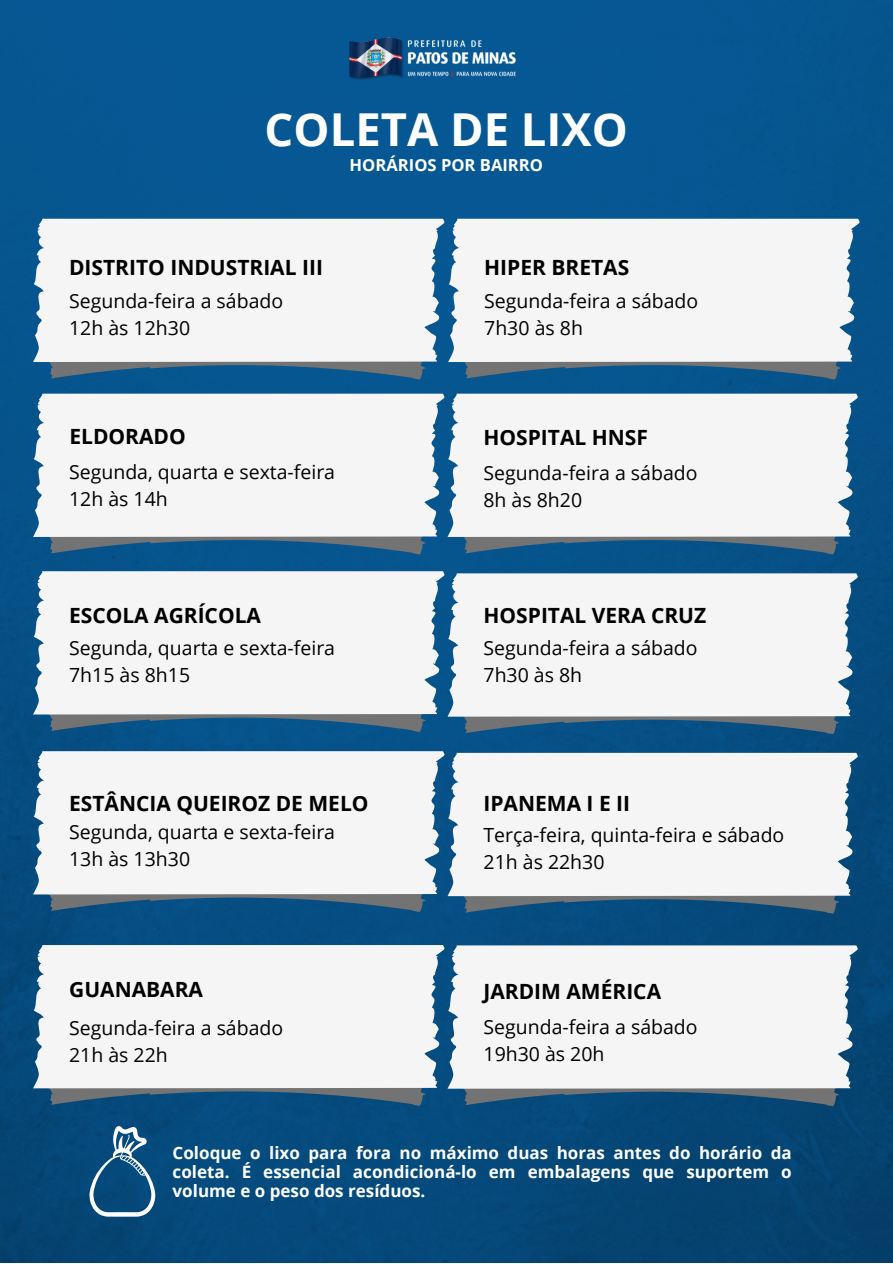
<style>
.page{position:relative;width:893px;height:1264px;background:#fff}
.page>*{position:absolute;margin:0;border:0;box-sizing:border-box;transform-origin:0 0}
.t1{font:700 45.3px "Open Sans";color:#fff}
.t2{font:700 21px "Open Sans";color:#000}
.t3{font:19.5px "Open Sans";color:#000}
.t4{font:700 16.95px/19px "Open Sans";color:#fff;text-align:justify}
.t5{font:700 16.65px "Open Sans";color:#fff}
</style>
<div class="page">
<img style="left:0;top:0;width:892px;height:1262px">
<svg style="left:47px;top:362px;width:380px;height:17px;fill:#06568e"></svg>
<div style="left:33px;top:219px;width:413px;height:143px;background:#f5f5f5"></div>
<svg style="left:47px;top:537px;width:380px;height:17px;fill:#06558a"></svg>
<div style="left:33px;top:393px;width:413px;height:144px;background:#f5f5f5"></div>
<svg style="left:47px;top:714px;width:380px;height:18px;fill:#065588"></svg>
<div style="left:33px;top:571px;width:413px;height:143px;background:#f5f5f5"></div>
<svg style="left:47px;top:894px;width:380px;height:18px;fill:#065181"></svg>
<div style="left:33px;top:751px;width:413px;height:143px;background:#f5f5f5"></div>
<svg style="left:47px;top:1088px;width:380px;height:17px;fill:#064e7a"></svg>
<div style="left:33px;top:945px;width:413px;height:143px;background:#f5f5f5"></div>
<svg style="left:462px;top:362px;width:380px;height:17px;fill:#06568b"></svg>
<div style="left:448px;top:219px;width:412px;height:143px;background:#f5f5f5"></div>
<svg style="left:461px;top:537px;width:379px;height:17px;fill:#065486"></svg>
<div style="left:447px;top:393px;width:412px;height:144px;background:#f5f5f5"></div>
<svg style="left:461px;top:716px;width:379px;height:18px;fill:#065282"></svg>
<div style="left:447px;top:573px;width:412px;height:143px;background:#f5f5f5"></div>
<svg style="left:461px;top:896px;width:379px;height:17px"></svg>
<div style="left:447px;top:752px;width:412px;height:144px;background:#f5f5f5"></div>
<svg style="left:461px;top:1088px;width:379px;height:18px"></svg>
<div style="left:447px;top:945px;width:412px;height:143px;background:#f5f5f5"></div>
<svg style="left:89px;top:1125px;width:67px;height:91px"></svg>
<img style="left:336px;top:18px;width:184px;height:70px">
<p class="t1" style="left:264px;top:97px;width:365px">COLETA DE LIXO</p>
<p class="t5" style="left:349px;top:153px;width:195px">HORÁRIOS POR BAIRRO</p>
<p class="t2" style="left:69px;top:252px;width:255px">DISTRITO INDUSTRIAL III</p>
<p class="t3" style="left:69px;top:287px;width:216px">Segunda-feira a sábado</p>
<p class="t3" style="left:69px;top:314px;width:122px">12h às 12h30</p>
<p class="t2" style="left:69px;top:421px;width:118px">ELDORADO</p>
<p class="t3" style="left:69px;top:458px;width:267px">Segunda, quarta e sexta-feira</p>
<p class="t3" style="left:69px;top:485px;width:100px">12h às 14h</p>
<p class="t2" style="left:69px;top:600px;width:193px">ESCOLA AGRÍCOLA</p>
<p class="t3" style="left:69px;top:634px;width:267px">Segunda, quarta e sexta-feira</p>
<p class="t3" style="left:69px;top:661px;width:122px">7h15 às 8h15</p>
<p class="t2" style="left:69px;top:788px;width:301px">ESTÂNCIA QUEIROZ DE MELO</p>
<p class="t3" style="left:69px;top:818px;width:267px">Segunda, quarta e sexta-feira</p>
<p class="t3" style="left:69px;top:845px;width:122px">13h às 13h30</p>
<p class="t2" style="left:69px;top:974px;width:135px">GUANABARA</p>
<p class="t3" style="left:69px;top:1013px;width:216px">Segunda-feira a sábado</p>
<p class="t3" style="left:69px;top:1040px;width:100px">21h às 22h</p>
<p class="t2" style="left:484px;top:252px;width:147px">HIPER BRETAS</p>
<p class="t3" style="left:484px;top:287px;width:216px">Segunda-feira a sábado</p>
<p class="t3" style="left:484px;top:314px;width:100px">7h30 às 8h</p>
<p class="t2" style="left:483px;top:422px;width:166px">HOSPITAL HNSF</p>
<p class="t3" style="left:483px;top:458px;width:216px">Segunda-feira a sábado</p>
<p class="t3" style="left:483px;top:485px;width:100px">8h às 8h20</p>
<p class="t2" style="left:483px;top:600px;width:224px">HOSPITAL VERA CRUZ</p>
<p class="t3" style="left:483px;top:634px;width:216px">Segunda-feira a sábado</p>
<p class="t3" style="left:483px;top:661px;width:100px">7h30 às 8h</p>
<p class="t2" style="left:483px;top:788px;width:148px">IPANEMA I E II</p>
<p class="t3" style="left:483px;top:821px;width:302px">Terça-feira, quinta-feira e sábado</p>
<p class="t3" style="left:483px;top:848px;width:122px">21h às 22h30</p>
<p class="t2" style="left:483px;top:976px;width:179px">JARDIM AMÉRICA</p>
<p class="t3" style="left:483px;top:1013px;width:216px">Segunda-feira a sábado</p>
<p class="t3" style="left:483px;top:1040px;width:122px">19h30 às 20h</p>
<p class="t4" style="left:172px;top:1142px;width:620px">Coloque o lixo para fora no máximo duas horas antes do horário da coleta. É essencial acondicioná-lo em embalagens que suportem o volume e o peso dos resíduos.</p>
</div>
